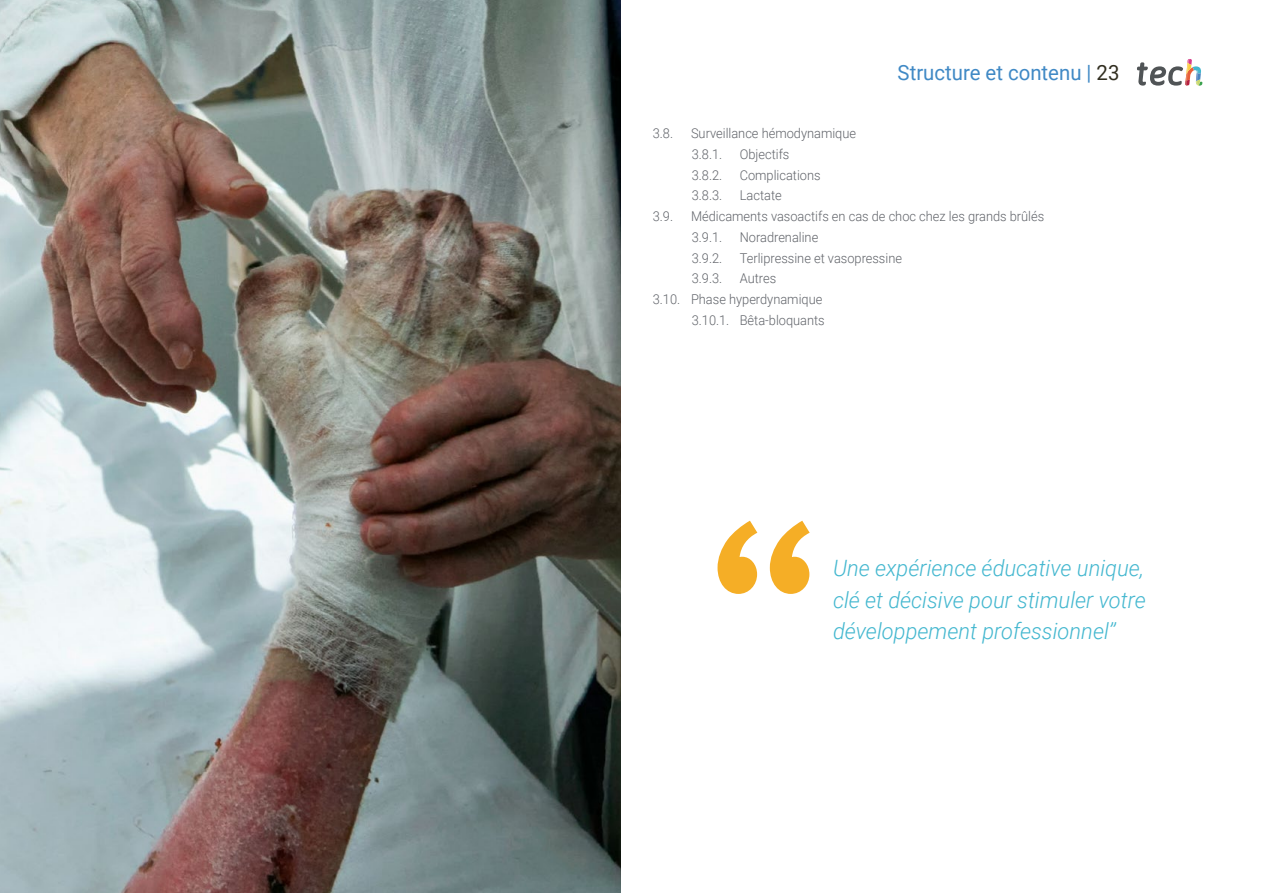
<style>
.page{position:relative;width:1263px;height:893px;background:#fff}
.page>*{position:absolute;margin:0;border:0;box-sizing:border-box;transform-origin:0 0}
.t1{font:italic 300 22.5px/31.5px "Roboto";color:#43b7cf;text-align:justify}
.t2{font:21px "Roboto";color:#4089c5}
.t3{font:300 13.5px/20.7px "Roboto";color:#61646a;scale:.95 1}
.s1{color:#312e20}
</style>
<div class="page">
<img style="left:0;top:0;width:621px;height:893px">
<svg style="left:717px;top:521px;width:93px;height:73px"></svg>
<svg style="left:1137px;top:59px;width:65px;height:27px"></svg>
<p class="t3" style="left:653px;top:122px;width:23px">3.8.</p>
<p class="t3" style="left:691px;top:122px;width:175px">Surveillance hémodynamique<br>3.8.1.</p>
<p class="t3" style="left:740px;top:143px;width:54px">Objectifs</p>
<p class="t3" style="left:692px;top:164px;width:34px">3.8.2.</p>
<p class="t3" style="left:740px;top:164px;width:87px">Complications</p>
<p class="t3" style="left:692px;top:185px;width:34px">3.8.3.</p>
<p class="t3" style="left:740px;top:185px;width:46px">Lactate</p>
<h2 class="t2" style="left:898px;top:57px;width:223px">Structure et contenu | <span class="s1">23</span></h2>
<p class="t3" style="left:653px;top:205px;width:23px">3.9.</p>
<p class="t3" style="left:691px;top:205px;width:373px">Médicaments vasoactifs en cas de choc chez les grands brûlés<br>3.9.1.</p>
<p class="t3" style="left:740px;top:226px;width:84px">Noradrenaline</p>
<p class="t3" style="left:692px;top:247px;width:34px">3.9.2.</p>
<p class="t3" style="left:740px;top:247px;width:172px">Terlipressine et vasopressine</p>
<p class="t3" style="left:692px;top:268px;width:34px">3.9.3.</p>
<p class="t3" style="left:740px;top:268px;width:40px">Autres</p>
<p class="t3" style="left:653px;top:288px;width:180px">3.10. Phase hyperdynamique</p>
<p class="t3" style="left:692px;top:309px;width:142px">3.10.1. Bêta-bloquants</p>
<h1 class="t1" style="left:833px;top:552px;width:314px">Une expérience éducative unique, clé et décisive pour stimuler votre développement professionnel’’</h1>
</div>
